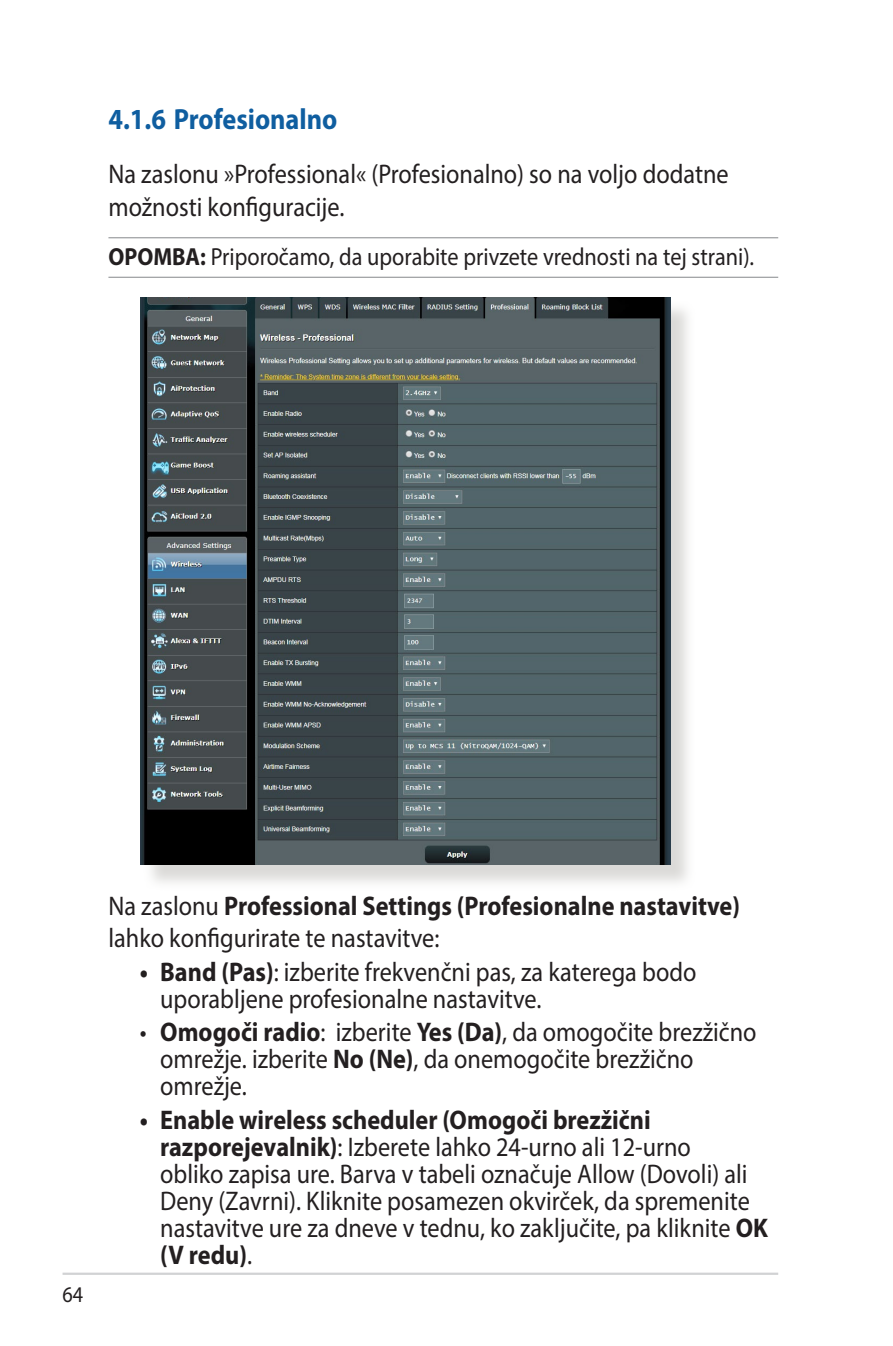
<style>
.page{position:relative;width:893px;height:1346px;background:#fff}
.page>*{position:absolute;margin:0;border:0;box-sizing:border-box;transform-origin:0 0}
.t1{font:700 29.25px "Myriad Pro";color:#0f5ea0;scale:.9 1}
.t2{font:27px/27px "Myriad Pro";color:#231f20;scale:.9 1}
.t3{font:700 27px/32.4px "Myriad Pro";color:#231f20;scale:.9 1}
.t4{font:24.75px "Myriad Pro";color:#231f20;scale:.9 1}
.t5{font:22.5px "Myriad Pro";color:#231f20;scale:.9 1}
.s1{font-weight:700}
.s2{font-weight:400}
</style>
<div class="page">
<hr style="left:63px;top:1272px;width:715px;height:3px;background:#d1d2d4">
<hr style="left:108px;top:237px;width:670px;height:1px;background:#939598">
<hr style="left:108px;top:277px;width:670px;height:1px;background:#939598">
<div style="left:144px;top:301px;width:552px;height:589px;background:#cfcecb;opacity:.75"></div>
<img style="left:140px;top:298px;width:530px;height:566px">
<p class="t1" style="left:108px;top:100px;width:256px">4.1.6 Profesionalno</p>
<p class="t2" style="left:108px;top:158px;width:691px;line-height:32.4px">Na zaslonu »Professional« (Profesionalno) so na voljo dodatne možnosti konfiguracije.</p>
<p class="t4" style="left:108px;top:242px;width:719px"><span class="s1">OPOMBA:</span> Priporočamo, da uporabite privzete vrednosti na tej strani).</p>
<p class="t5" style="left:63px;top:1281px;width:25px">64</p>
<p class="t3" style="left:108px;top:889px;width:703px"><span class="s2">Na zaslonu</span> Professional Settings (Profesionalne nastavitve) <span class="s2">lahko konfigurirate te nastavitve:</span></p>
<p class="t2" style="left:160px;top:958px;width:597px;text-indent:-20px"><span class="s1">• Band (Pas)</span>: izberite frekvenčni pas, za katerega bodo uporabljene profesionalne nastavitve.</p>
<p class="t2" style="left:160px;top:1018px;width:664px;text-indent:-20px">• <span class="s1">Omogoči radio</span>: izberite <span class="s1">Yes (Da)</span>, da omogočite brezžično omrežje. izberite <span class="s1">No (Ne)</span>, da onemogočite brezžično omrežje.</p>
<p class="t2" style="left:160px;top:1105px;width:677px;text-indent:-20px"><span class="s1">• Enable wireless scheduler (Omogoči brezžični razporejevalnik)</span>: Izberete lahko 24-urno ali 12-urno<br>obliko zapisa ure. Barva v tabeli označuje Allow (Dovoli) ali Deny (Zavrni). Kliknite posamezen okvirček, da spremenite nastavitve ure za dneve v tednu, ko zaključite, pa kliknite <span class="s1">OK (V redu)</span>.</p>
</div>
